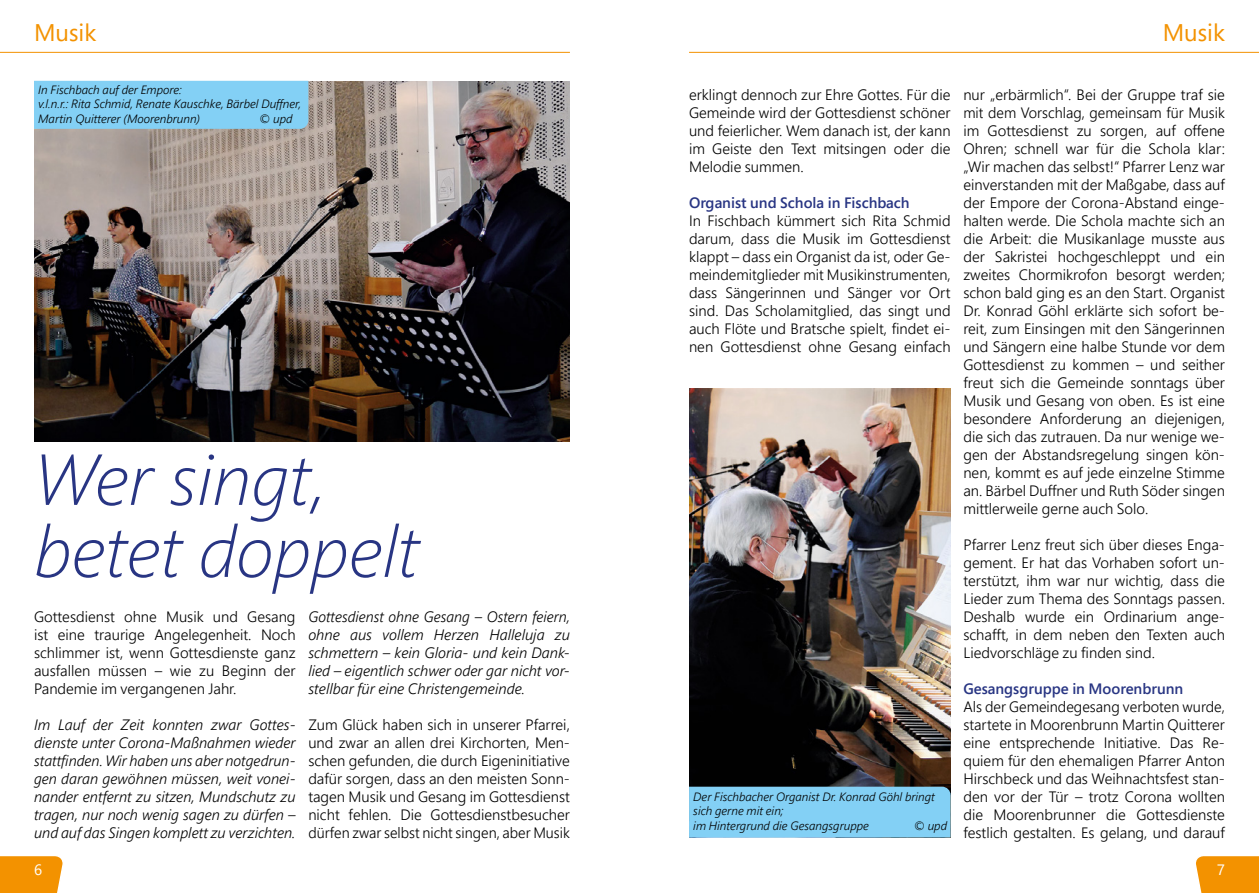
<style>
.page{position:relative;width:1259px;height:893px;background:#fff}
.page>*{position:absolute;margin:0;border:0;box-sizing:border-box;transform-origin:0 0}
.t1{font:italic 300 72px/72px "Segoe Pro";color:#283583}
.t2{font:24px "Segoe Pro";color:#f39200}
.t3{font:300 15px/18px "Segoe Pro";color:#000;text-align:justify}
.t4{font:italic 300 15px/18px "Segoe Pro";color:#000;text-align:justify}
.t5{font:600 15px "Segoe Pro";color:#283583}
.t6{font:15px "Segoe Pro";color:#fff}
.t7{font:italic 300 12px/14.4px "Segoe Pro";color:#000}
</style>
<div class="page">
<hr style="left:689px;top:52px;width:570px;height:1px;background:#f39200">
<hr style="left:0;top:52px;width:570px;height:1px;background:#f39200">
<svg style="left:0;top:856px;width:63px;height:37px"></svg>
<svg style="left:1196px;top:856px;width:63px;height:37px"></svg>
<img style="left:34px;top:81px;width:536px;height:360px">
<div style="left:34px;top:81px;width:274px;height:48px;background:#83d0f5"></div>
<img style="left:689px;top:388px;width:261px;height:450px">
<div style="left:689px;top:787px;width:261px;height:50px;background:#83d0f5"></div>
<h2 class="t2" style="left:34px;top:16px;width:64px">Musik</h2>
<h2 class="t2" style="left:1162px;top:16px;width:64px">Musik</h2>
<p class="t7" style="left:38px;top:82px;width:264px">In Fischbach auf der Empore:<br>v.l.n.r.: Rita Schmid, Renate Kauschke, Bärbel Duffner,<br>Martin Quitterer (Moorenbrunn)</p>
<p class="t7" style="left:259px;top:111px;width:35px">© upd</p>
<h1 class="t1" style="left:34px;top:442px;width:386px">Wer singt, betet doppelt</h1>
<p class="t3" style="left:34px;top:607px;width:263px">Gottesdienst ohne Musik und Gesang ist eine traurige Angelegenheit. Noch schlimmer ist, wenn Gottesdienste ganz ausfallen müssen – wie zu Beginn der Pandemie im vergangenen Jahr.</p>
<p class="t4" style="left:34px;top:715px;width:263px">Im Lauf der Zeit konnten zwar Gottes&shy;dienste unter Corona-Maßnahmen wieder stattfinden. Wir haben uns aber notgedrun&shy;gen daran gewöhnen müssen, weit vonei&shy;nander entfernt zu sitzen, Mundschutz zu tragen, nur noch wenig sagen zu dürfen – und auf das Singen komplett zu verzichten.</p>
<p class="t4" style="left:308px;top:607px;width:263px">Gottesdienst ohne Gesang – Ostern feiern, ohne aus vollem Herzen Halleluja zu schmettern – kein Gloria- und kein Dank&shy;lied – eigentlich schwer oder gar nicht vor&shy;stellbar für eine Christengemeinde.</p>
<p class="t3" style="left:308px;top:715px;width:263px">Zum Glück haben sich in unserer Pfarrei, und zwar an allen drei Kirchorten, Men&shy;schen gefunden, die durch Eigeninitiative dafür sorgen, dass an den meisten Sonn&shy;tagen Musik und Gesang im Gottesdienst nicht fehlen. Die Gottesdienstbesucher dürfen zwar selbst nicht singen, aber Musik</p>
<p class="t3" style="left:689px;top:85px;width:263px">erklingt dennoch zur Ehre Gottes. Für die Gemeinde wird der Gottesdienst schöner und feierlicher. Wem danach ist, der kann im Geiste den Text mitsingen oder die Melodie summen.</p>
<p class="t5" style="left:689px;top:192px;width:222px">Organist und Schola in Fischbach</p>
<p class="t3" style="left:689px;top:211px;width:263px">In Fischbach kümmert sich Rita Schmid darum, dass die Musik im Gottesdienst klappt – dass ein Organist da ist, oder Ge&shy;meindemitglieder mit Musikinstrumenten, dass Sängerinnen und Sänger vor Ort sind. Das Scholamitglied, das singt und auch Flöte und Bratsche spielt, findet ei&shy;nen Gottesdienst ohne Gesang einfach</p>
<p class="t7" style="left:693px;top:789px;width:243px">Der Fischbacher Organist Dr. Konrad Göhl bringt sich gerne mit ein;<br>im Hintergrund die Gesangsgruppe</p>
<p class="t7" style="left:914px;top:818px;width:35px">© upd</p>
<p class="t3" style="left:963px;top:85px;width:263px">nur „erbärmlich“. Bei der Gruppe traf sie mit dem Vorschlag, gemeinsam für Musik im Gottesdienst zu sorgen, auf offene Ohren; schnell war für die Schola klar: „Wir machen das selbst!“ Pfarrer Lenz war einverstanden mit der Maßgabe, dass auf der Empore der Corona-Abstand einge&shy;halten werde. Die Schola machte sich an die Arbeit: die Musikanlage musste aus der Sakristei hochgeschleppt und ein zweites Chormikrofon besorgt werden; schon bald ging es an den Start. Organist Dr. Konrad Göhl erklärte sich sofort be&shy;reit, zum Einsingen mit den Sängerinnen und Sängern eine halbe Stunde vor dem Gottesdienst zu kommen – und seither freut sich die Gemeinde sonntags über Musik und Gesang von oben. Es ist eine besondere Anforderung an diejenigen, die sich das zutrauen. Da nur wenige we&shy;gen der Abstandsregelung singen kön&shy;nen, kommt es auf jede einzelne Stimme an. Bärbel Duffner und Ruth Söder singen mittlerweile gerne auch Solo.</p>
<p class="t3" style="left:963px;top:535px;width:263px">Pfarrer Lenz freut sich über dieses Enga&shy;gement. Er hat das Vorhaben sofort un&shy;terstützt, ihm war nur wichtig, dass die Lieder zum Thema des Sonntags passen.<br>Deshalb wurde ein Ordinarium ange&shy;schafft, in dem neben den Texten auch Liedvorschläge zu finden sind.</p>
<p class="t5" style="left:963px;top:678px;width:221px">Gesangsgruppe in Moorenbrunn</p>
<p class="t3" style="left:963px;top:697px;width:263px">Als der Gemeindegesang verboten wurde, startete in Moorenbrunn Martin Quitterer eine entsprechende Initiative. Das Re&shy;quiem für den ehemaligen Pfarrer Anton Hirschbeck und das Weihnachtsfest stan&shy;den vor der Tür – trotz Corona wollten die Moorenbrunner die Gottesdienste festlich gestalten. Es gelang, und darauf</p>
<p class="t6" style="left:34px;top:859px;width:10px">6</p>
<p class="t6" style="left:1217px;top:859px;width:9px">7</p>
</div>
